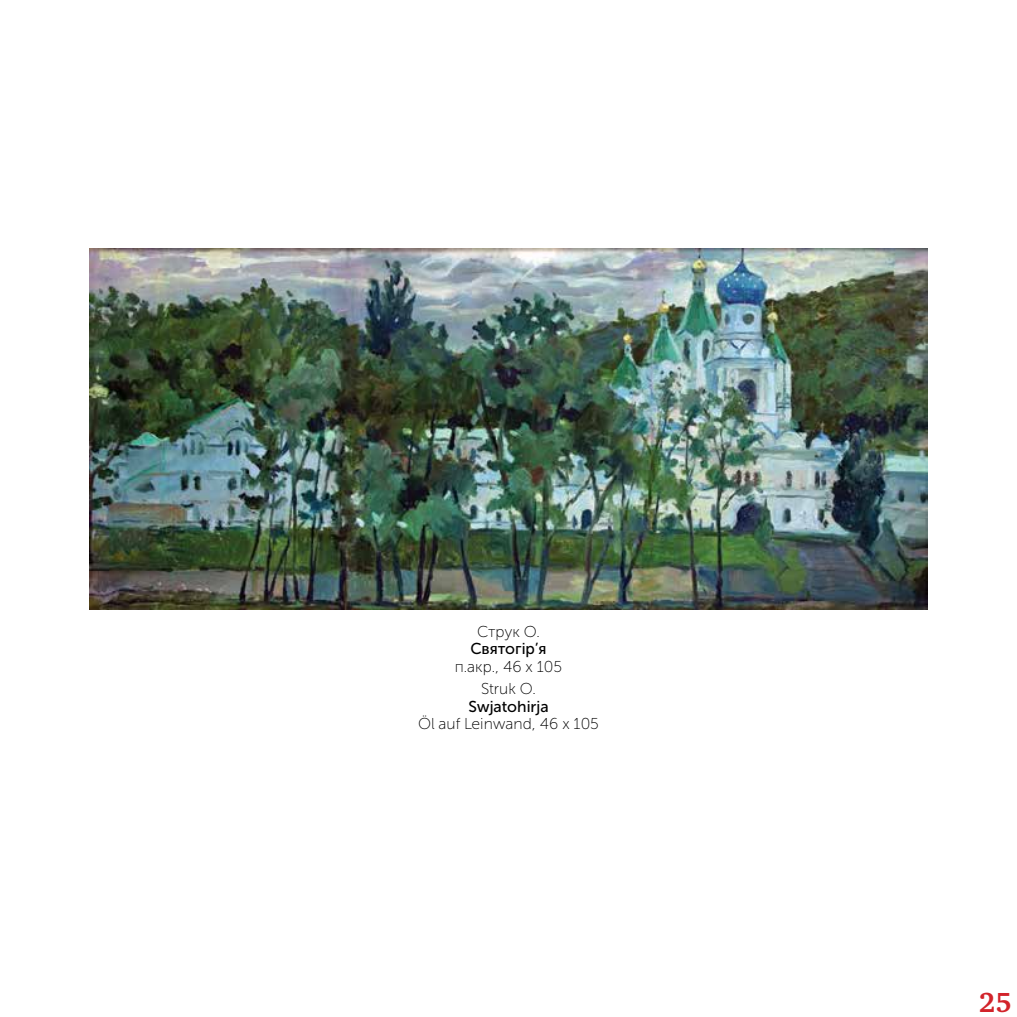
<style>
.page{position:relative;width:1017px;height:1017px;background:#fff}
.page>*{position:absolute;margin:0;border:0;box-sizing:border-box;transform-origin:0 0}
.t1{font:700 28.35px "Fenway";color:#d2232a}
.t2{font:15.75px/22.4px "Museo Sans Cyrl 100";color:#000;text-align:center}
.t3{font:15.75px "Museo Sans Cyrl 500";color:#000}
</style>
<div class="page">
<img style="left:89px;top:249px;width:839px;height:361px">
<p class="t2" style="left:477px;top:620px;width:64px">Струк О.</p>
<p class="t3" style="left:470px;top:640px;width:78px">Святогір’я</p>
<p class="t2" style="left:455px;top:655px;width:109px">п.акр., 46 x 105<br>Struk O.</p>
<p class="t3" style="left:468px;top:698px;width:82px">Swjatohirja</p>
<p class="t2" style="left:418px;top:713px;width:182px">Öl auf Leinwand, 46 x 105</p>
<h1 class="t1" style="left:979px;top:986px;width:35px">25</h1>
</div>
